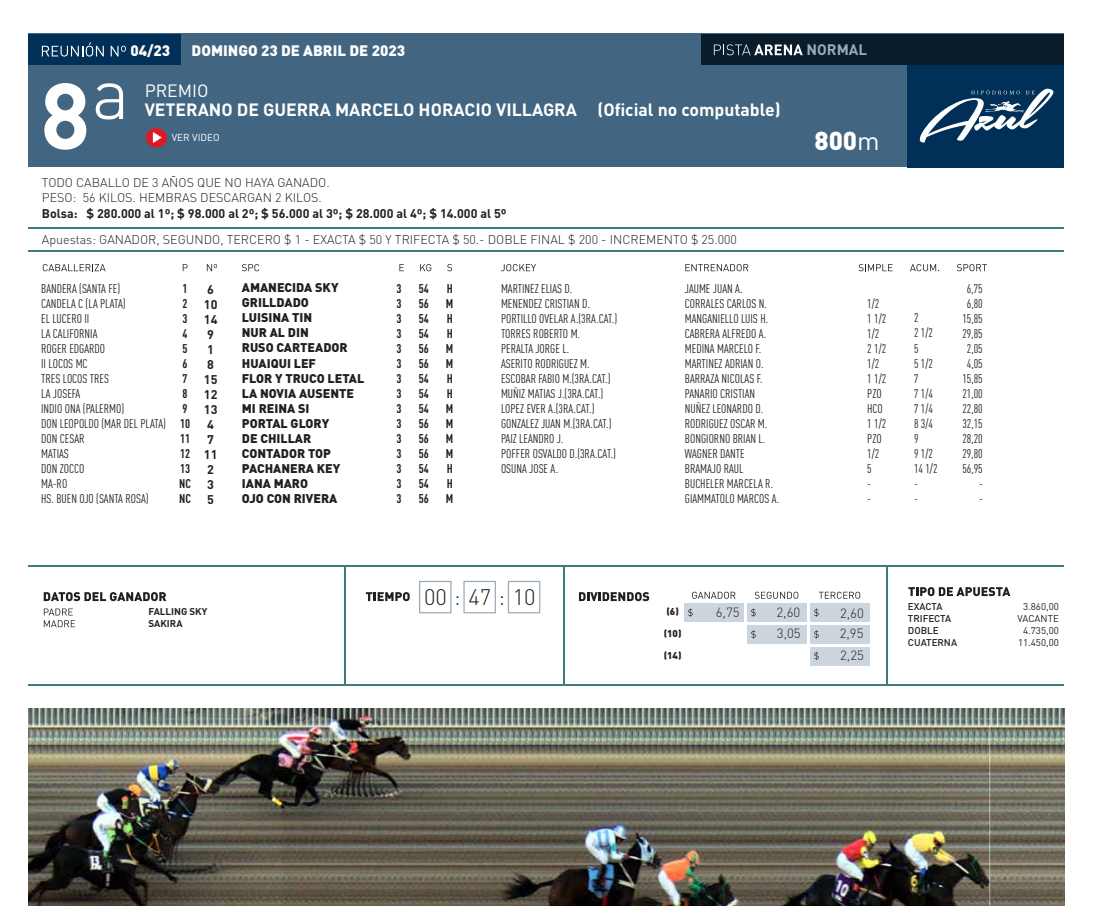
<style>
.page{position:relative;width:1098px;height:922px;background:#fff}
.page>*{position:absolute;margin:0;border:0;box-sizing:border-box;transform-origin:0 0}
.t1{font:700 92px "DIN Pro";color:#fff}
.t2{font:900 25.62px "DIN Pro";color:#fff}
.t3{font:300 22.25px "DIN Pro";color:#231f20}
.t4{font:700 17.62px "DIN Pro";color:#fff}
.t5{font:17.62px "DIN Pro";color:#fff}
.t6{font:900 15px "DIN Pro";color:#fff}
.t7{font:700 15px "DIN Pro";color:#99acbc}
.t8{font:300 13.25px/21px "DIN Pro";color:#231f20}
.t9{font:12.5px/15px "FFDIN Pro Cond";color:#231f20}
.t10{font:900 12.5px/15px "DIN Pro";color:#231f20}
.t11{font:300 12.5px/15px "DIN Pro";color:#231f20}
.t12{font:700 12.5px/15px "DIN Pro";color:#231f20}
.t13{font:700 12.5px/15px "FFDIN Pro Cond";color:#231f20;text-align:justify}
.t14{font:10px "DIN Pro";color:#fff}
.t15{font:9.75px/11.8px "DIN Pro";color:#231f20;text-align:center}
.t16{font:500 9.75px/11.8px "DIN Pro";color:#231f20}
.t17{font:700 9.75px/11.8px "DIN Pro";color:#231f20}
.t18{font:900 9.75px "DIN Pro";color:#231f20}
.s1{font-weight:400}
</style>
<div class="page">
<div style="left:28px;top:33px;width:1036px;height:133px;background:#426682"></div>
<div style="left:908px;top:34px;width:156px;height:134px;background:#003057"></div>
<div style="left:28px;top:34px;width:153px;height:31px;background:#003057"></div>
<div style="left:701px;top:34px;width:363px;height:31px;background:#081c2c"></div>
<hr style="left:28px;top:565px;width:1036px;height:1px;background:#3f7c7d">
<hr style="left:28px;top:684px;width:1036px;height:1px;background:#3f7c7d">
<hr style="left:563px;top:565px;width:1px;height:120px;background:#3f7c7d">
<hr style="left:344px;top:565px;width:1px;height:120px;background:#3f7c7d">
<hr style="left:886px;top:565px;width:1px;height:120px;background:#3f7c7d">
<div style="left:419px;top:580px;width:32px;height:33px;border:1px solid #99acbc"></div>
<div style="left:463px;top:580px;width:33px;height:33px;border:1px solid #99acbc"></div>
<div style="left:508px;top:580px;width:32px;height:33px;border:1px solid #99acbc"></div>
<hr style="left:28px;top:227px;width:1036px;height:1px;background:#3f7c7d">
<hr style="left:28px;top:250px;width:1036px;height:2px;background:#3f7c7d">
<svg style="left:42px;top:42px;width:62px;height:15px"></svg>
<svg style="left:111px;top:46px;width:15px;height:10px"></svg>
<svg style="left:714px;top:44px;width:88px;height:11px"></svg>
<svg style="left:96px;top:83px;width:27px;height:36px"></svg>
<svg style="left:43px;top:264px;width:63px;height:7px"></svg>
<svg style="left:242px;top:264px;width:17px;height:7px"></svg>
<svg style="left:501px;top:264px;width:35px;height:7px"></svg>
<svg style="left:685px;top:264px;width:63px;height:7px"></svg>
<svg style="left:858px;top:264px;width:34px;height:7px"></svg>
<svg style="left:957px;top:264px;width:30px;height:7px"></svg>
<svg style="left:910px;top:264px;width:29px;height:7px"></svg>
<svg style="left:183px;top:264px;width:5px;height:7px"></svg>
<svg style="left:399px;top:264px;width:5px;height:7px"></svg>
<svg style="left:420px;top:264px;width:11px;height:7px"></svg>
<svg style="left:447px;top:264px;width:5px;height:7px"></svg>
<svg style="left:207px;top:264px;width:10px;height:7px"></svg>
<svg style="left:366px;top:592px;width:44px;height:9px"></svg>
<svg style="left:44px;top:592px;width:122px;height:9px"></svg>
<svg style="left:579px;top:592px;width:70px;height:9px"></svg>
<svg style="left:908px;top:587px;width:102px;height:9px"></svg>
<svg style="left:692px;top:591px;width:43px;height:7px"></svg>
<svg style="left:754px;top:591px;width:44px;height:7px"></svg>
<svg style="left:818px;top:591px;width:42px;height:7px"></svg>
<div style="left:684px;top:603px;width:59px;height:18px;background:#ccd5dd"></div>
<svg style="left:688px;top:608px;width:4px;height:8px"></svg>
<div style="left:747px;top:603px;width:59px;height:18px;background:#ccd5dd"></div>
<svg style="left:751px;top:608px;width:4px;height:8px"></svg>
<div style="left:810px;top:603px;width:59px;height:18px;background:#ccd5dd"></div>
<svg style="left:814px;top:608px;width:4px;height:8px"></svg>
<div style="left:747px;top:624px;width:59px;height:19px;background:#ccd5dd"></div>
<svg style="left:751px;top:630px;width:4px;height:8px"></svg>
<div style="left:810px;top:624px;width:59px;height:19px;background:#ccd5dd"></div>
<svg style="left:814px;top:630px;width:4px;height:8px"></svg>
<div style="left:810px;top:646px;width:59px;height:19px;background:#ccd5dd"></div>
<svg style="left:814px;top:651px;width:4px;height:9px"></svg>
<svg style="left:44px;top:608px;width:31px;height:19px"></svg>
<svg style="left:919px;top:89px;width:134px;height:53px"></svg>
<img style="left:28px;top:708px;width:1036px;height:197px">
<div style="left:146px;top:128px;width:21px;height:19px;background:#db1b24;border-radius:50%"></div>
<svg style="left:153px;top:132px;width:8px;height:11px"></svg>
<p class="t6" style="left:130px;top:41px;width:41px">04/23</p>
<p class="t6" style="left:192px;top:41px;width:215px">DOMINGO 23 DE ABRIL DE 2023</p>
<p class="t7" style="left:806px;top:40px;width:62px">NORMAL</p>
<h1 class="t1" style="left:40px;top:53px;width:51px">8</h1>
<h3 class="t5" style="left:145px;top:79px;width:65px">PREMIO</h3>
<h3 class="t4" style="left:145px;top:97px;width:637px">VETERANO DE GUERRA MARCELO HORACIO VILLAGRA (Oficial no computable)</h3>
<p class="t14" style="left:172px;top:131px;width:50px">VER VIDEO</p>
<p class="t11" style="left:42px;top:174px;width:289px">TODO CABALLO DE 3 AÑOS QUE NO HAYA GANADO.<br>PESO: 56 KILOS. HEMBRAS DESCARGAN 2 KILOS.</p>
<p class="t12" style="left:42px;top:206px;width:466px">Bolsa: $ 280.000 al 1º; $ 98.000 al 2º; $ 56.000 al 3º; $ 28.000 al 4º; $ 14.000 al 5º</p>
<p class="t11" style="left:42px;top:231px;width:696px">Apuestas: GANADOR, SEGUNDO, TERCERO $ 1 - EXACTA $ 50 Y TRIFECTA $ 50.- DOBLE FINAL $ 200 - INCREMENTO $ 25.000</p>
<p class="t9" style="left:41px;top:280px;width:126px">BANDERA (SANTA FE)<br>CANDELA C (LA PLATA)<br>EL LUCERO II<br>LA CALIFORNIA<br>ROGER EDGARDO<br>II LOCOS MC<br>TRES LOCOS TRES<br>LA JOSEFA<br>INDIO ONA (PALERMO)<br>DON LEOPOLDO (MAR DEL PLATA)<br>DON CESAR<br>MATIAS<br>DON ZOCCO<br>MA-RO<br>HS. BUEN OJO (SANTA ROSA)</p>
<p class="t13" style="left:179px;top:280px;width:13px;text-align:left">1<br>2<br>3<br>4<br>5<br>6<br>7<br>8<br>9<br>10<br>11<br>12<br>13<br>NC<br>NC</p>
<p class="t12" style="left:204px;top:281px;width:15px">6<br>10<br>14<br>9<br>1<br>8<br>15<br>12<br>13<br>4<br>7<br>11<br>2<br>3<br>5</p>
<p class="t10" style="left:242px;top:280px;width:124px">AMANECIDA SKY<br>GRILLDADO<br>LUISINA TIN<br>NUR AL DIN<br>RUSO CARTEADOR<br>HUAIQUI LEF<br>FLOR Y TRUCO LETAL<br>LA NOVIA AUSENTE<br>MI REINA SI<br>PORTAL GLORY<br>DE CHILLAR<br>CONTADOR TOP<br>PACHANERA KEY<br>IANA MARO<br>OJO CON RIVERA</p>
<p class="t13" style="left:396px;top:280px;width:7px">3<br>3<br>3<br>3<br>3<br>3<br>3<br>3<br>3<br>3<br>3<br>3<br>3<br>3<br>3</p>
<p class="t13" style="left:419px;top:280px;width:12px">54<br>56<br>54<br>54<br>56<br>56<br>54<br>54<br>54<br>56<br>56<br>56<br>54<br>54<br>56</p>
<p class="t13" style="left:446px;top:280px;width:9px">H M H H M M H H M M M M H H M</p>
<p class="t9" style="left:501px;top:280px;width:118px">MARTINEZ ELIAS D.<br>MENENDEZ CRISTIAN D.<br>PORTILLO OVELAR A.(3RA.CAT.)<br>TORRES ROBERTO M.<br>PERALTA JORGE L.<br>ASERITO RODRIGUEZ M.<br>ESCOBAR FABIO M.(3RA.CAT.)<br>MUÑIZ MATIAS J.(3RA.CAT.)<br>LOPEZ EVER A.(3RA.CAT.)<br>GONZALEZ JUAN M.(3RA.CAT.)<br>PAIZ LEANDRO J.<br>POFFER OSVALDO D.(3RA.CAT.)<br>OSUNA JOSE A.</p>
<p class="t9" style="left:685px;top:280px;width:96px">JAUME JUAN A.<br>CORRALES CARLOS N.<br>MANGANIELLO LUIS H.<br>CABRERA ALFREDO A.<br>MEDINA MARCELO F.<br>MARTINEZ ADRIAN O.<br>BARRAZA NICOLAS F.<br>PANARIO CRISTIAN<br>NUÑEZ LEONARDO D.<br>RODRIGUEZ OSCAR M.<br>BONGIORNO BRIAN L.<br>WAGNER DANTE<br>BRAMAJO RAUL<br>BUCHELER MARCELA R.<br>GIAMMATOLO MARCOS A.</p>
<h2 class="t2" style="left:814px;top:123px;width:67px">800<span class="s1">m</span></h2>
<p class="t9" style="left:867px;top:295px;width:21px">1/2<br>1 1/2<br>1/2<br>2 1/2<br>1/2<br>1 1/2<br>PZO<br>HCO<br>1 1/2<br>PZO<br>1/2<br>5<br>-<br>-</p>
<p class="t9" style="left:914px;top:309px;width:25px">2<br>2 1/2<br>5<br>5 1/2<br>7<br>7 1/4<br>7 1/4<br>8 3/4<br>9<br>9 1/2<br>14 1/2 -<br>-</p>
<p class="t9" style="left:962px;top:280px;width:22px;text-align:right">6,75<br>6,80<br>15,85<br>29,85<br>2,05<br>4,05<br>15,85<br>21,00<br>22,80<br>32,15<br>28,20<br>29,80<br>56,95 -<br>-</p>
<h3 class="t3" style="left:424px;top:581px;width:113px">00 47 10</h3>
<p class="t17" style="left:148px;top:605px;width:60px">FALLING SKY<br>SAKIRA</p>
<p class="t15" style="left:1017px;top:600px;width:43px">3.860,00<br>VACANTE<br>4.735,00<br>11.450,00</p>
<p class="t16" style="left:908px;top:600px;width:51px">EXACTA<br>TRIFECTA<br>DOBLE<br>CUATERNA</p>
<p class="t8" style="left:776px;top:600px;width:26px">2,60<br>3,05</p>
<p class="t8" style="left:839px;top:601px;width:26px;text-align:justify">2,60<br>2,95<br>2,25</p>
<p class="t18" style="left:666px;top:605px;width:14px">(6)</p>
<p class="t8" style="left:716px;top:601px;width:25px">6,75</p>
<p class="t18" style="left:663px;top:627px;width:19px">(10)</p>
<p class="t18" style="left:663px;top:648px;width:19px">(14)</p>
</div>
